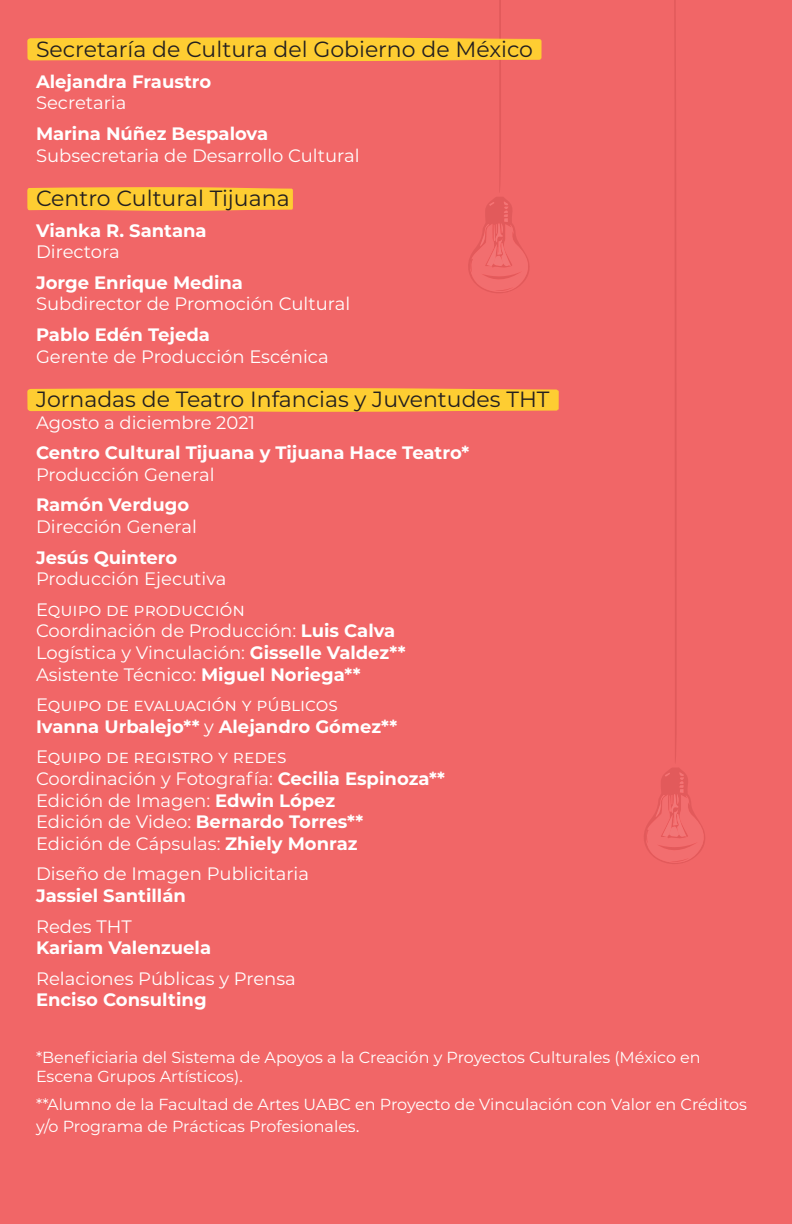
<style>
.page{position:relative;width:792px;height:1224px;background:#f16667}
.page>*{position:absolute;margin:0;border:0;box-sizing:border-box;transform-origin:0 0}
.Cuerpo{font:22px "Montserrat";color:#231f20}
.Cuerpo-2{font:18px/21.6px "Montserrat";color:#fff}
.Cuerpo-3{font:700 18px/21.6px "Montserrat";color:#fff}
.Cuerpo-4{font:16px/19.2px "Montserrat";color:#fff}
.s1{font-weight:400}
.s2{font-weight:700}
.s3{font-size:18px}
</style>
<div class="page">
<svg style="left:644px;top:0;width:61px;height:864px"></svg>
<svg style="left:27px;top:388px;width:532px;height:24px;background:#fdc734"></svg>
<svg style="left:27px;top:0;width:514px;height:293px"></svg>
<p class="Cuerpo" style="left:36px;top:34px;width:499px">Secretaría de Cultura del Gobierno de México</p>
<p class="Cuerpo-3" style="left:36px;top:70px;width:177px">Alejandra Fraustro<br><span class="s1">Secretaria</span></p>
<p class="Cuerpo-2" style="left:36px;top:122px;width:325px"><span class="s2">Marina Núñez Bespalova<br></span>Subsecretaria de Desarrollo Cultural</p>
<p class="Cuerpo" style="left:36px;top:183px;width:255px">Centro Cultural Tijuana</p>
<p class="Cuerpo-3" style="left:36px;top:219px;width:172px">Vianka R. Santana<br><span class="s1">Directora</span></p>
<p class="Cuerpo-2" style="left:36px;top:271px;width:316px"><span class="s2">Jorge Enrique Medina<br></span>Subdirector de Promoción Cultural</p>
<p class="Cuerpo-2" style="left:36px;top:323px;width:294px"><span class="s2">Pablo Edén Tejeda<br></span>Gerente de Producción Escénica</p>
<p class="Cuerpo" style="left:36px;top:384px;width:515px">Jornadas de Teatro Infancias y Juventudes THT</p>
<p class="Cuerpo-2" style="left:36px;top:411px;width:221px">Agosto a diciembre 2021</p>
<p class="Cuerpo-3" style="left:36px;top:441px;width:435px">Centro Cultural Tijuana y Tijuana Hace Teatro*<br><span class="s1">Producción General</span></p>
<p class="Cuerpo-2" style="left:36px;top:494px;width:163px"><span class="s2">Ramón Verdugo<br></span>Dirección General</p>
<p class="Cuerpo-2" style="left:36px;top:546px;width:192px"><span class="s2">Jesús Quintero<br></span>Producción Ejecutiva</p>
<p class="Cuerpo-2" style="left:36px;top:598px;width:371px">Equipo de producción<br>Coordinación de Producción: <span class="s2">Luis Calva </span>Logística y Vinculación: <span class="s2">Gisselle Valdez** </span>Asistente Técnico: <span class="s2">Miguel Noriega**</span></p>
<p class="Cuerpo-3" style="left:36px;top:693px;width:363px"><span class="s1">Equipo de evaluación y públicos<br></span>Ivanna Urbalejo** <span class="s1">y</span> Alejandro Gómez**</p>
<p class="Cuerpo-2" style="left:36px;top:746px;width:411px">Equipo de registro y redes<br>Coordinación y Fotografía: <span class="s2">Cecilia Espinoza** </span>Edición de Imagen: <span class="s2">Edwin López<br></span>Edición de Video: <span class="s2">Bernardo Torres**<br></span>Edición de Cápsulas: <span class="s2">Zhiely Monraz</span></p>
<p class="Cuerpo-2" style="left:36px;top:863px;width:275px">Diseño de Imagen Publicitaria<br><span class="s2">Jassiel Santillán</span></p>
<p class="Cuerpo-3" style="left:36px;top:915px;width:177px"><span class="s1">Redes THT<br></span>Kariam Valenzuela</p>
<p class="Cuerpo-2" style="left:36px;top:967px;width:261px">Relaciones Públicas y Prensa<br><span class="s2">Enciso Consulting</span></p>
<p class="Cuerpo-4" style="left:36px;top:1047px;width:666px">*Beneficiaria del Sistema de Apoyos a la Creación y Proyectos Culturales (México en<br>Escena Grupos Artísticos).</p>
<p class="Cuerpo-4" style="left:36px;top:1093px;width:713px;line-height:21.6px">**Alumno de la Facultad de Artes UABC en Proyecto de Vinculación con Valor en Créditos y/o Programa de Prácticas Profesionales<span class="s3">.</span></p>
</div>
